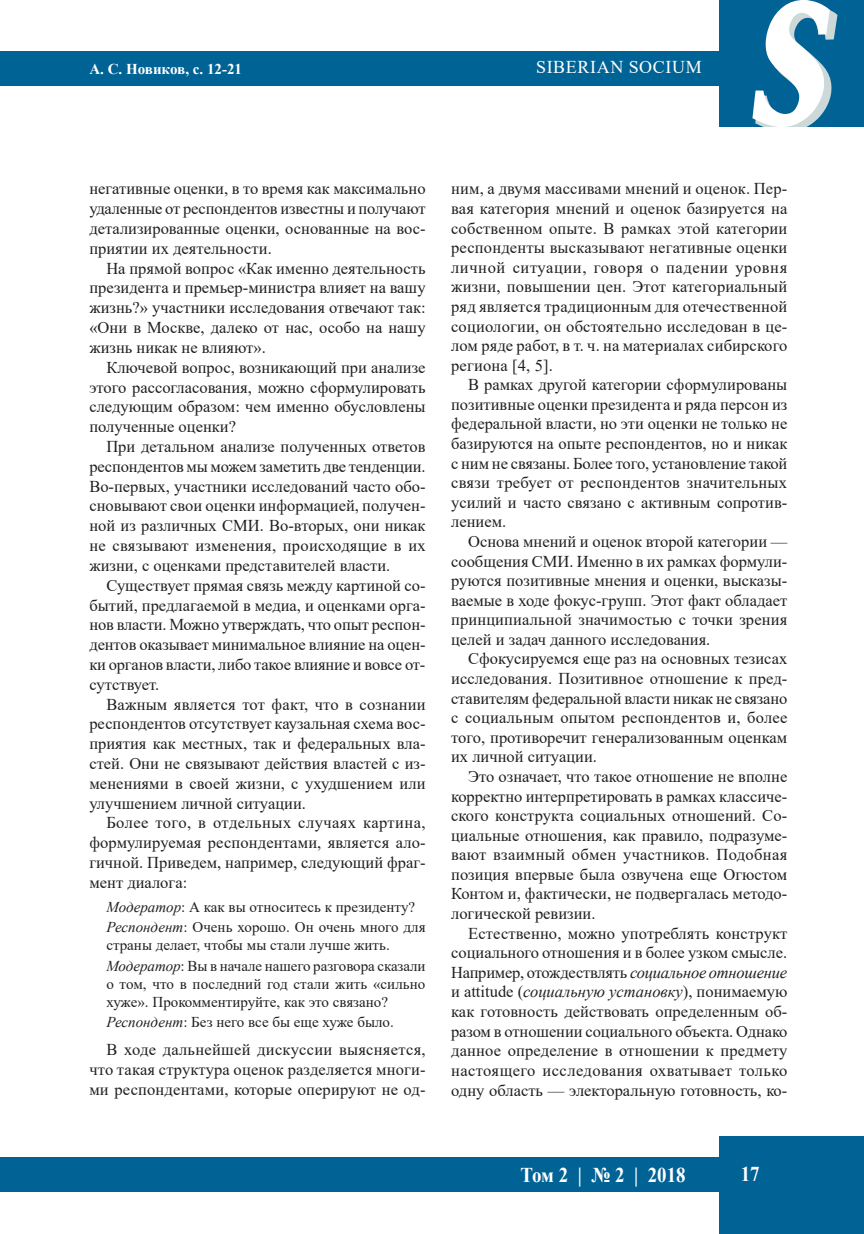
<style>
.page{position:relative;width:864px;height:1234px;background:#fff}
.page>*{position:absolute;margin:0;border:0;box-sizing:border-box;transform-origin:0 0}
.t1{font:italic 700 165px "Quant Antiqua";color:#fff;scale:.75 1}
.t2{font:700 21px "Times New Roman";color:#fff;scale:.9 1}
.t3{font:18px "Times New Roman";letter-spacing:.035em;color:#fff}
.t4{font:16.5px/19.5px "Times New Roman";color:#231f20;text-align:justify}
.t5{font:15px/20.1px "Times New Roman";color:#231f20}
.t6{font:700 15px "Times New Roman";color:#fff}
.s1{font-style:italic}
</style>
<div class="page">
<div style="left:0;top:51px;width:721px;height:34px;background:#006396"></div>
<div style="left:719px;top:0;width:144px;height:128px;background:#006295"></div>
<div style="left:0;top:1157px;width:721px;height:34px;background:#006295"></div>
<div style="left:719px;top:1135px;width:144px;height:98px;background:#006295"></div>
<svg style="left:750px;top:0;width:89px;height:128px"></svg>
<p class="t6" style="left:89px;top:58px;width:154px">А. С. Новиков, с. 12-21</p>
<p class="t4" style="left:89px;top:178px;width:337px">негативные оценки, в то время как максимально удаленные от респондентов известны и получают детализированные оценки, основанные на вос&shy;приятии их деятельности.</p>
<p class="t4" style="left:89px;top:258px;width:337px;text-indent:17px">На прямой вопрос «Как именно деятельность президента и премьер-министра влияет на вашу жизнь?» участники исследования отвечают так: «Они в Москве, далеко от нас, особо на нашу жизнь никак не влияют».</p>
<p class="t4" style="left:89px;top:357px;width:337px;text-indent:17px">Ключевой вопрос, возникающий при анализе этого рассогласования, можно сформулировать следующим образом: чем именно обусловлены полученные оценки?</p>
<p class="t4" style="left:89px;top:436px;width:338px;text-indent:17px">При детальном анализе полученных ответов респондентов мы можем заметить две тенденции.<br>Во-первых, участники исследований часто обо&shy;сновывают свои оценки информацией, получен&shy;ной из различных СМИ. Во-вторых, они никак не связывают изменения, происходящие в их жизни, с оценками представителей власти.</p>
<p class="t4" style="left:89px;top:574px;width:337px;text-indent:17px">Существует прямая связь между картиной со&shy;бытий, предлагаемой в медиа, и оценками орга&shy;нов власти. Можно утверждать, что опыт респон&shy;дентов оказывает минимальное влияние на оцен&shy;ки органов власти, либо такое влияние и вовсе от&shy;сутствует.</p>
<p class="t4" style="left:89px;top:693px;width:337px;text-indent:17px">Важным является тот факт, что в сознании респондентов отсутствует каузальная схема вос&shy;приятия как местных, так и федеральных вла&shy;стей. Они не связывают действия властей с из&shy;менениями в своей жизни, с ухудшением или улучшением личной ситуации.</p>
<p class="t4" style="left:89px;top:812px;width:337px;text-indent:17px">Более того, в отдельных случаях картина, формулируемая респондентами, является ало&shy;гичной. Приведем, например, следующий фраг&shy;мент диалога:</p>
<p class="t5" style="left:106px;top:896px;width:320px"><span class="s1">Модератор</span>: А как вы относитесь к президенту?<br><span class="s1">Респондент</span>: Очень хорошо. Он очень много для</p>
<p class="t5" style="left:106px;top:934px;width:320px">страны делает, чтобы мы стали лучше жить.<br><span class="s1">Модератор</span>: Вы в начале нашего разговора сказали</p>
<p class="t5" style="left:106px;top:973px;width:320px;line-height:18px">о том, что в последний год стали жить «сильно хуже». Прокомментируйте, как это связано?</p>
<p class="t5" style="left:106px;top:1010px;width:289px"><span class="s1">Респондент</span>: Без него все бы еще хуже было.</p>
<p class="t4" style="left:89px;top:1038px;width:337px;text-indent:17px">В ходе дальнейшей дискуссии выясняется, что такая структура оценок разделяется многи&shy;ми респондентами, которые оперируют не од-</p>
<p class="t3" style="left:536px;top:55px;width:167px">SIBERIAN SOCIUM</p>
<h1 class="t1" style="left:749px;top:-35px;width:113px">S</h1>
<p class="t4" style="left:451px;top:178px;width:338px">ним, а двумя массивами мнений и оценок. Пер&shy;вая категория мнений и оценок базируется на собственном опыте. В рамках этой категории респонденты высказывают негативные оценки личной ситуации, говоря о падении уровня жизни, повышении цен. Этот категориальный ряд является традиционным для отечественной социологии, он обстоятельно исследован в це&shy;лом ряде работ, в т. ч. на материалах сибирского региона [4, 5].</p>
<p class="t4" style="left:451px;top:374px;width:337px;text-indent:17px">В рамках другой категории сформулированы позитивные оценки президента и ряда персон из федеральной власти, но эти оценки не только не базируются на опыте респондентов, но и никак с ним не связаны. Более того, установление такой связи требует от респондентов значительных усилий и часто связано с активным сопротив&shy;лением.</p>
<p class="t4" style="left:451px;top:531px;width:337px;text-indent:17px">Основа мнений и оценок второй категории — сообщения СМИ. Именно в их рамках формули&shy;руются позитивные мнения и оценки, высказы&shy;ваемые в ходе фокус-групп. Этот факт обладает принципиальной значимостью с точки зрения целей и задач данного исследования.</p>
<p class="t4" style="left:451px;top:648px;width:337px;text-indent:17px">Сфокусируемся еще раз на основных тезисах исследования. Позитивное отношение к пред&shy;ставителям федеральной власти никак не связано с социальным опытом респондентов и, более того, противоречит генерализованным оценкам их личной ситуации.</p>
<p class="t4" style="left:451px;top:766px;width:337px;text-indent:17px">Это означает, что такое отношение не вполне корректно интерпретировать в рамках классиче&shy;ского конструкта социальных отношений. Со&shy;циальные отношения, как правило, подразуме&shy;вают взаимный обмен участников. Подобная позиция впервые была озвучена еще Огюстом Контом и, фактически, не подвергалась методо&shy;логической ревизии.</p>
<p class="t4" style="left:451px;top:922px;width:337px;text-indent:17px">Естественно, можно употреблять конструкт социального отношения и в более узком смысле.<br>Например, отождествлять <span class="s1">социальное отношение </span>и attitude (<span class="s1">социальную установку</span>), понимаемую как готовность действовать определенным об&shy;разом в отношении социального объекта. Однако данное определение в отношении к предмету настоящего исследования охватывает только одну область — электоральную готовность, ко-</p>
<p class="t2" style="left:520px;top:1159px;width:185px">Том 2 | № 2 | 2018</p>
<p class="t2" style="left:740px;top:1158px;width:23px">17</p>
</div>
